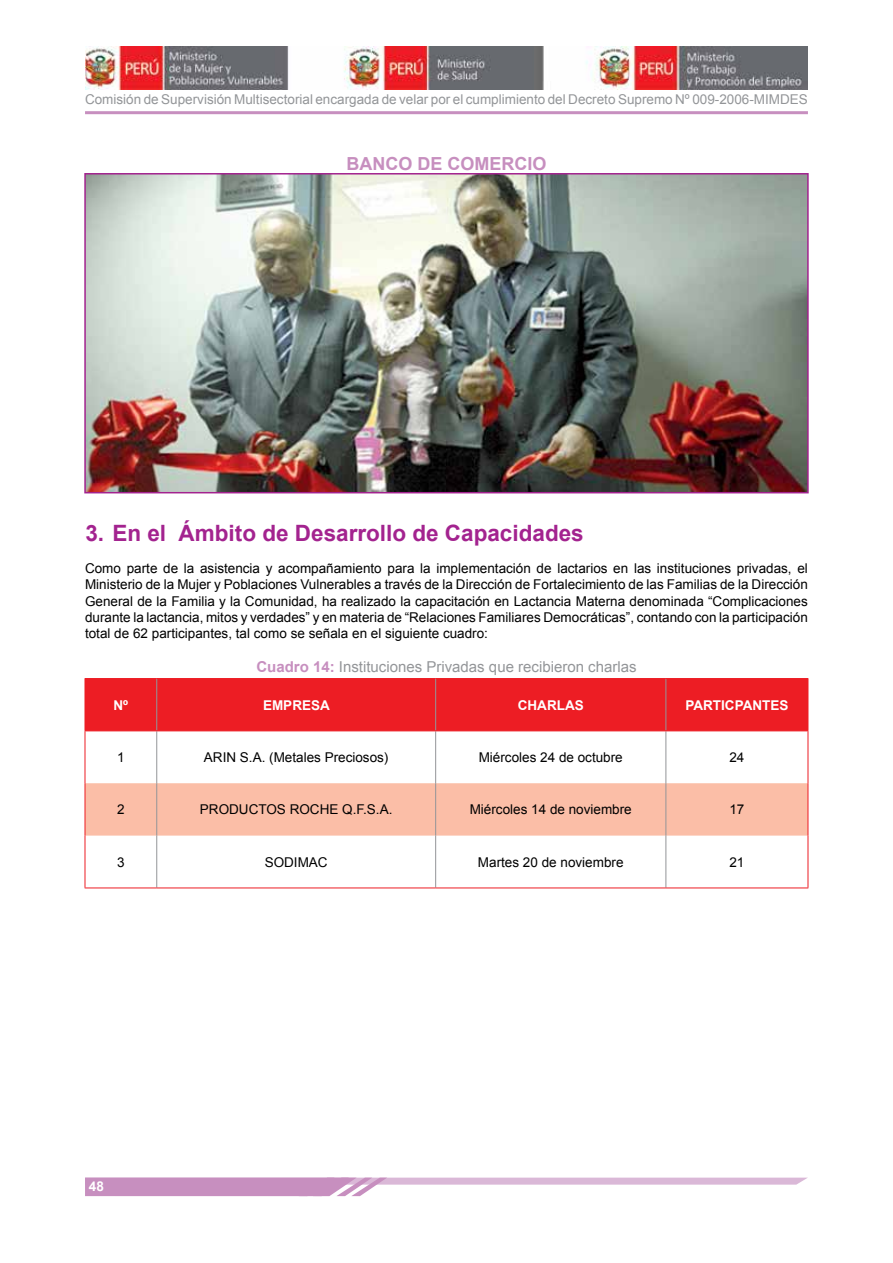
<style>
.page{position:relative;width:893px;height:1263px;background:#fff}
.page>*{position:absolute;margin:0;border:0;box-sizing:border-box;transform-origin:0 0}
.t1{font:700 22.5px "Arial";color:#a3238f}
.t2{font:700 18px "Arial";color:#c78fbf}
.t3{font:15px "Arial";color:#939598}
.t4{font:13.5px/16.2px "Arial";color:#000;text-align:justify}
.t5{font:13.5px "Arial";color:#939598}
.t6{font:700 13.5px "Arial";color:#fff}
.s1{font-weight:700;color:#c78fbf}
</style>
<div class="page">
<hr style="left:85px;top:111px;width:723px;height:3px;background:#c78fbf">
<img style="left:85px;top:47px;width:723px;height:43px">
<svg style="left:85px;top:1177px;width:723px;height:19px"></svg>
<img style="left:87px;top:176px;width:719px;height:314px">
<div style="left:84px;top:173px;width:725px;height:320px;border:2px solid #a3238f"></div>
<div style="left:86px;top:679px;width:722px;height:51px;background:#ed1d24"></div>
<div style="left:86px;top:783px;width:722px;height:53px;background:#fbbea7"></div>
<hr style="left:156px;top:679px;width:1px;height:51px;background:#939598">
<hr style="left:435px;top:679px;width:1px;height:51px;background:#939598">
<hr style="left:665px;top:679px;width:1px;height:51px;background:#939598">
<hr style="left:156px;top:731px;width:1px;height:52px;background:#939598">
<hr style="left:435px;top:731px;width:1px;height:52px;background:#939598">
<hr style="left:665px;top:731px;width:1px;height:52px;background:#939598">
<hr style="left:156px;top:783px;width:1px;height:52px;background:#939598">
<hr style="left:435px;top:783px;width:1px;height:52px;background:#939598">
<hr style="left:665px;top:783px;width:1px;height:52px;background:#939598">
<hr style="left:156px;top:835px;width:1px;height:52px;background:#939598">
<hr style="left:435px;top:835px;width:1px;height:52px;background:#939598">
<hr style="left:665px;top:835px;width:1px;height:52px;background:#939598">
<hr style="left:85px;top:731px;width:1px;height:52px;background:#ed1d24">
<hr style="left:808px;top:731px;width:1px;height:52px;background:#ed1d24">
<hr style="left:85px;top:783px;width:1px;height:52px;background:#ed1d24">
<hr style="left:808px;top:783px;width:1px;height:52px;background:#ed1d24">
<hr style="left:85px;top:835px;width:1px;height:52px;background:#ed1d24">
<hr style="left:808px;top:835px;width:1px;height:52px;background:#ed1d24">
<hr style="left:85px;top:887px;width:72px;height:1px;background:#ed1d24">
<hr style="left:157px;top:887px;width:279px;height:1px;background:#ed1d24">
<hr style="left:436px;top:887px;width:230px;height:1px;background:#ed1d24">
<hr style="left:666px;top:887px;width:142px;height:1px;background:#ed1d24">
<hr style="left:85px;top:678px;width:72px;height:1px;background:#ed1d24">
<hr style="left:85px;top:679px;width:1px;height:51px;background:#ed1d24">
<hr style="left:157px;top:678px;width:279px;height:1px;background:#ed1d24">
<hr style="left:436px;top:678px;width:230px;height:1px;background:#ed1d24">
<hr style="left:666px;top:678px;width:142px;height:1px;background:#ed1d24">
<hr style="left:808px;top:679px;width:1px;height:51px;background:#ed1d24">
<hr style="left:85px;top:730px;width:72px;height:1px;background:#ed1d24">
<hr style="left:157px;top:730px;width:279px;height:1px;background:#ed1d24">
<hr style="left:436px;top:730px;width:230px;height:1px;background:#ed1d24">
<hr style="left:666px;top:730px;width:142px;height:1px;background:#ed1d24">
<p class="t5" style="left:85px;top:91px;width:724px">Comisión de Supervisión Multisectorial encargada de velar por el cumplimiento del Decreto Supremo Nº 009-2006-MIMDES</p>
<h2 class="t2" style="left:346px;top:152px;width:201px">BANCO DE COMERCIO</h2>
<h1 class="t1" style="left:85px;top:518px;width:500px">3. En el Ámbito de Desarrollo de Capacidades</h1>
<p class="t4" style="left:85px;top:560px;width:724px">Como parte de la asistencia y acompañamiento para la implementación de lactarios en las instituciones privadas, el Ministerio de la Mujer y Poblaciones Vulnerables a través de la Dirección de Fortalecimiento de las Familias de la Dirección General de la Familia y la Comunidad, ha realizado la capacitación en Lactancia Materna denominada “Complicaciones durante la lactancia, mitos y verdades” y en materia de “Relaciones Familiares Democráticas”, contando con la participación total de 62 participantes, tal como se señala en el siguiente cuadro:</p>
<p class="t3" style="left:256px;top:657px;width:382px"><span class="s1">Cuadro 14:</span> Instituciones Privadas que recibieron charlas</p>
<p class="t6" style="left:114px;top:696px;width:16px">Nº</p>
<p class="t6" style="left:263px;top:696px;width:68px">EMPRESA</p>
<p class="t6" style="left:518px;top:696px;width:67px">CHARLAS</p>
<p class="t6" style="left:685px;top:696px;width:105px">PARTICPANTES</p>
<p class="t4" style="left:117px;top:749px;width:9px">1</p>
<p class="t4" style="left:204px;top:749px;width:186px">ARIN S.A. (Metales Preciosos)</p>
<p class="t4" style="left:479px;top:749px;width:146px">Miércoles 24 de octubre</p>
<p class="t4" style="left:729px;top:749px;width:17px">24</p>
<p class="t4" style="left:117px;top:802px;width:9px">2</p>
<p class="t4" style="left:200px;top:802px;width:194px">PRODUCTOS ROCHE Q.F.S.A.</p>
<p class="t4" style="left:470px;top:802px;width:164px">Miércoles 14 de noviembre</p>
<p class="t4" style="left:729px;top:802px;width:17px">17</p>
<p class="t4" style="left:117px;top:854px;width:9px">3</p>
<p class="t4" style="left:265px;top:854px;width:65px">SODIMAC</p>
<p class="t4" style="left:478px;top:854px;width:147px">Martes 20 de noviembre</p>
<p class="t4" style="left:729px;top:854px;width:17px">21</p>
<p class="t6" style="left:89px;top:1178px;width:17px">48</p>
</div>
